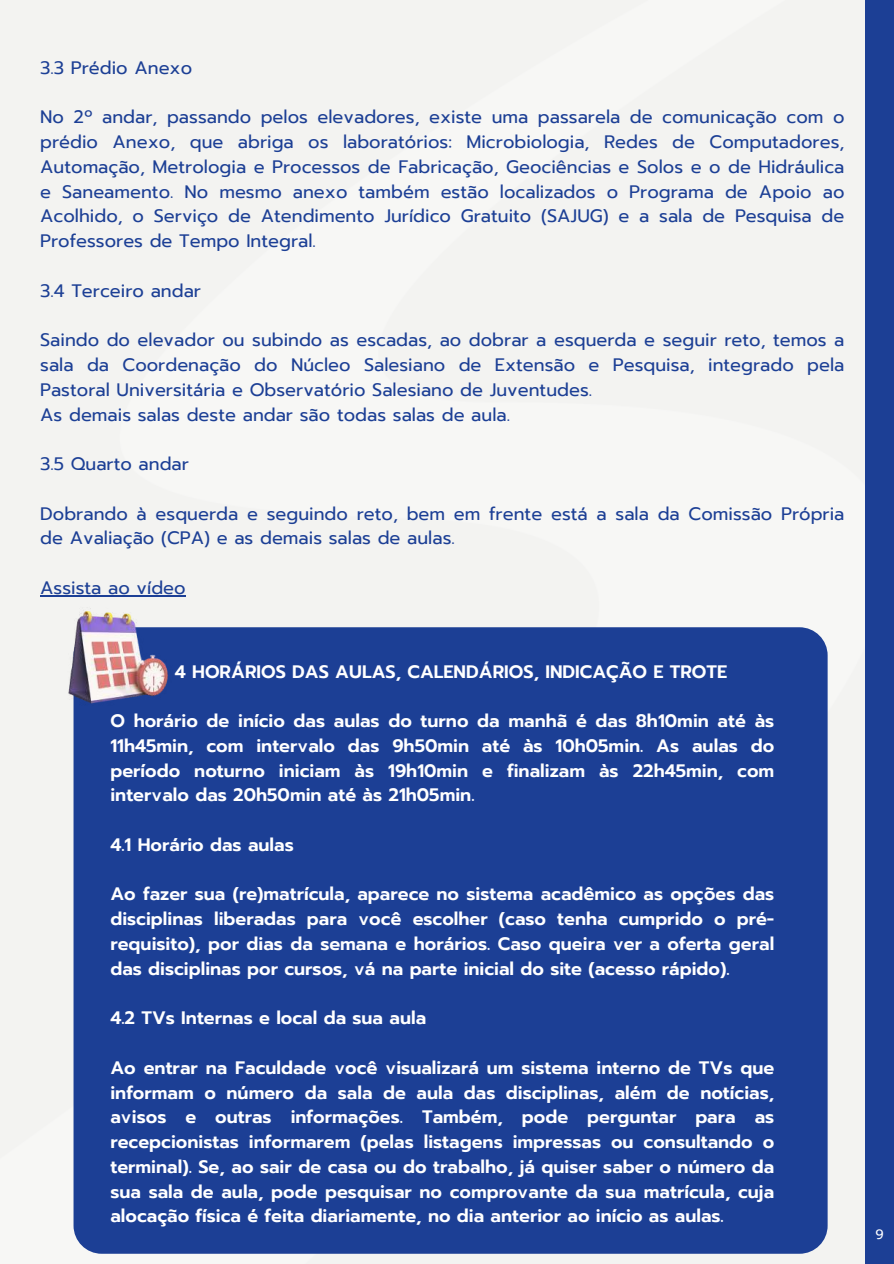
<style>
.page{position:relative;width:894px;height:1264px;background:#fff}
.page>*{position:absolute;margin:0;border:0;box-sizing:border-box;transform-origin:0 0}
.t1{font:600 18px/24.8px "Prompt";color:#fff;text-align:justify}
.t2{font:18px/24.8px "Prompt";color:#1c3f95}
.t3{font:13.5px "Prompt";color:#fff}
</style>
<div class="page">
<div style="left:0;top:0;width:865px;height:1263px;background:#f3f3f1"></div>
<div style="left:865px;top:0;width:28px;height:1263px;background:#1c3f95"></div>
<div style="left:73px;top:627px;width:754px;height:626px;background:#1c3f95;border-radius:28px"></div>
<hr style="left:40px;top:595px;width:146px;height:1px;background:#1c3f95">
<img style="left:56px;top:598px;width:123px;height:117px">
<p class="t2" style="left:40px;top:55px;width:153px">3.3 Prédio Anexo</p>
<p class="t2" style="left:40px;top:105px;width:805px;text-align:justify">No 2º andar, passando pelos elevadores, existe uma passarela de comunicação com o prédio Anexo, que abriga os laboratórios: Microbiologia, Redes de Computadores, Automação, Metrologia e Processos de Fabricação, Geociências e Solos e o de Hidráulica e Saneamento. No mesmo anexo também estão localizados o Programa de Apoio ao Acolhido, o Serviço de Atendimento Jurídico Gratuito (SAJUG) e a sala de Pesquisa de Professores de Tempo Integral.</p>
<p class="t2" style="left:40px;top:278px;width:162px">3.4 Terceiro andar</p>
<p class="t2" style="left:40px;top:328px;width:805px">Saindo do elevador ou subindo as escadas, ao dobrar a esquerda e seguir reto, temos a sala da Coordenação do Núcleo Salesiano de Extensão e Pesquisa, integrado pela Pastoral Universitária e Observatório Salesiano de Juventudes.<br>As demais salas deste andar são todas salas de aula.</p>
<p class="t2" style="left:40px;top:451px;width:150px">3.5 Quarto andar</p>
<p class="t2" style="left:40px;top:501px;width:805px">Dobrando à esquerda e seguindo reto, bem em frente está a sala da Comissão Própria de Avaliação (CPA) e as demais salas de aulas.</p>
<p class="t2" style="left:40px;top:575px;width:147px">Assista ao vídeo</p>
<p class="t1" style="left:175px;top:659px;width:553px">4 HORÁRIOS DAS AULAS, CALENDÁRIOS, INDICAÇÃO E TROTE</p>
<p class="t1" style="left:110px;top:708px;width:665px">O horário de início das aulas do turno da manhã é das 8h10min até às 11h45min, com intervalo das 9h50min até às 10h05min. As aulas do período noturno iniciam às 19h10min e finalizam às 22h45min, com intervalo das 20h50min até às 21h05min.</p>
<p class="t1" style="left:110px;top:832px;width:185px">4.1 Horário das aulas</p>
<p class="t1" style="left:110px;top:882px;width:665px">Ao fazer sua (re)matrícula, aparece no sistema acadêmico as opções das disciplinas liberadas para você escolher (caso tenha cumprido o pré&shy;requisito), por dias da semana e horários. Caso queira ver a oferta geral das disciplinas por cursos, vá na parte inicial do site (acesso rápido).</p>
<p class="t1" style="left:110px;top:1005px;width:317px">4.2 TVs Internas e local da sua aula</p>
<p class="t1" style="left:110px;top:1055px;width:665px">Ao entrar na Faculdade você visualizará um sistema interno de TVs que informam o número da sala de aula das disciplinas, além de notícias, avisos e outras informações. Também, pode perguntar para as recepcionistas informarem (pelas listagens impressas ou consultando o terminal). Se, ao sair de casa ou do trabalho, já quiser saber o número da sua sala de aula, pode pesquisar no comprovante da sua matrícula, cuja alocação física é feita diariamente, no dia anterior ao início as aulas.</p>
<p class="t3" style="left:875px;top:1223px;width:10px">9</p>
</div>
